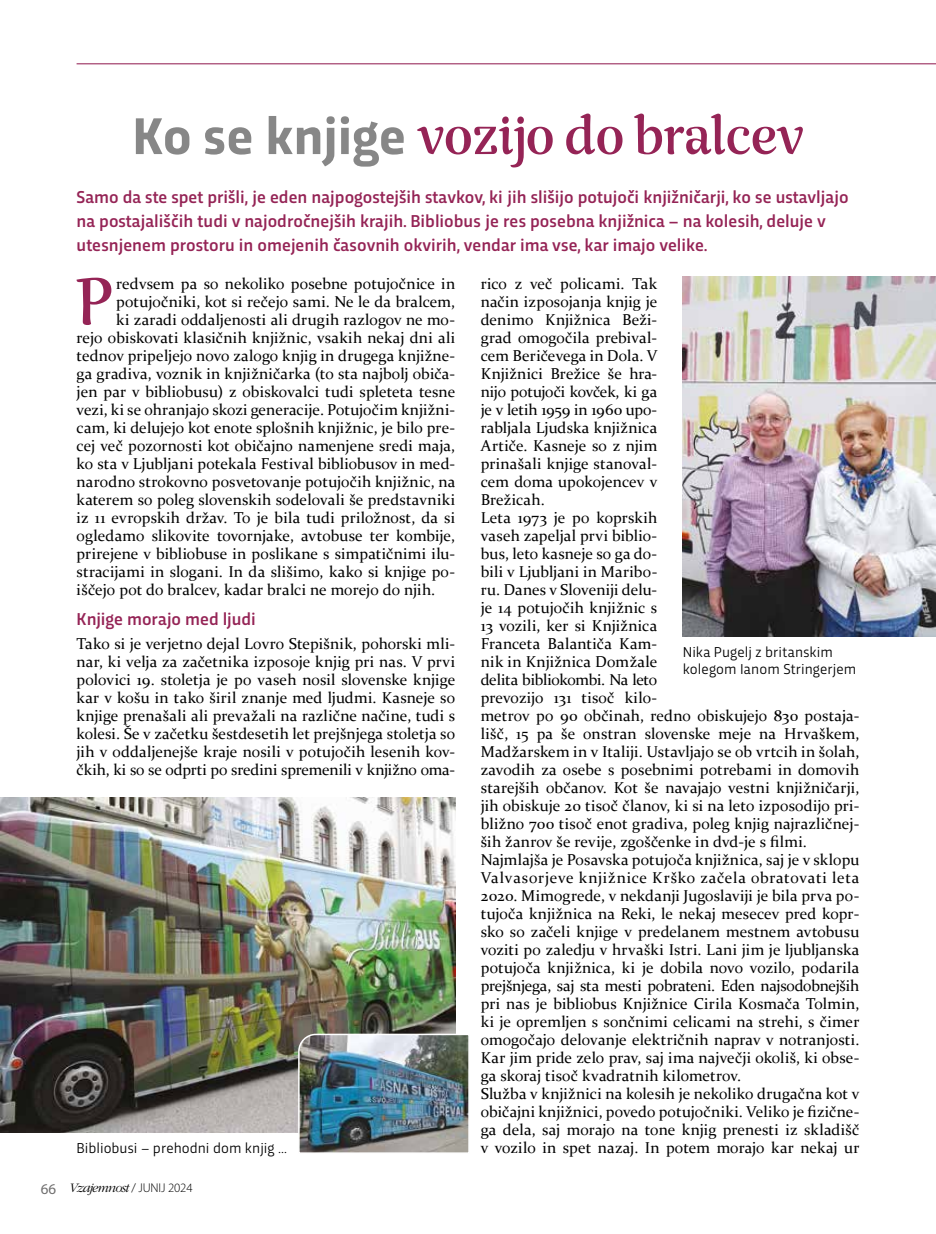
<style>
.page{position:relative;width:936px;height:1234px;background:#fff}
.page>*{position:absolute;margin:0;border:0;box-sizing:border-box;transform-origin:0 0}
.t1{font:67.35px "Rumba Std Large";color:#952456}
.t2{font:54px "Rumba Std Large";color:#952456}
.t3{font:500 18px/24px "Trasandina";color:#952456}
.t4{font:15.75px/18px "Constantia";letter-spacing:.005em;color:#000}
.t5{font:15px/17.2px "Trasandina";letter-spacing:.005em;color:#000}
.t6{font:italic 300 13.5px "ITC Garamond Std";letter-spacing:-.06em;color:#000}
.s1{font-family:"Trasandina";font-weight:700;color:#878787}
.s2{font-family:"Myriad Pro";font-weight:400;font-style:normal;font-size:15px;color:#706f6f}
.s3{font-family:"Myriad Pro";font-style:normal;font-size:12.75px}
</style>
<div class="page">
<hr style="left:77px;top:63px;width:858px;height:1px;background:#952456">
<img style="left:682px;top:277px;width:253px;height:359px">
<img style="left:0;top:797px;width:455px;height:335px">
<img style="left:297px;top:1032px;width:172px;height:121px">
<h2 class="t2" style="left:132px;top:104px;width:672px"><span class="s1">Ko se knjige</span> vozijo do bralcev</h2>
<p class="t3" style="left:77px;top:183px;width:773px">Samo da ste spet prišli, je eden najpogostejših stavkov, ki jih slišijo potujoči knjižničarji, ko se ustavljajo na postajališčih tudi v najodročnejših krajih. Bibliobus je res posebna knjižnica – na kolesih, deluje v utesnjenem prostoru in omejenih časovnih okvirih, vendar ima vse, kar imajo velike.</p>
<h1 class="t1" style="left:74px;top:262px;width:39px">P</h1>
<p class="t4" style="left:116px;top:273px;width:340px">redvsem pa so nekoliko posebne potujočnice in</p>
<p class="t4" style="left:480px;top:273px;width:178px">rico z več policami. Tak način izposojanja knjig je denimo Knjižnica Beži&shy;grad omogočila prebival&shy;cem Beričevega in Dola. V<br>Knjižnici Brežice še hra&shy;nijo potujoči kovček, ki ga je v letih 1959 in 1960 upo&shy;rabljala Ljudska knjižnica<br>Artiče. Kasneje so z njim prinašali knjige stanoval&shy;cem doma upokojencev v<br>Brežicah.<br>Leta 1973 je po koprskih vaseh zapeljal prvi biblio&shy;bus, leto kasneje so ga do&shy;bili v Ljubljani in Maribo&shy;ru. Danes v Sloveniji delu&shy;je 14 potujočih knjižnic s<br>13 vozili, ker si Knjižnica<br>Franceta Balantiča Kam&shy;nik in Knjižnica Domžale delita bibliokombi. Na leto prevozijo 131 tisoč kilo-</p>
<p class="t4" style="left:116px;top:291px;width:340px">potujočniki, kot si rečejo sami. Ne le da bralcem,</p>
<p class="t4" style="left:116px;top:309px;width:340px">ki zaradi oddaljenosti ali drugih razlogov ne mo-</p>
<p class="t4" style="left:77px;top:327px;width:380px">rejo obiskovati klasičnih knjižnic, vsakih nekaj dni ali</p>
<p class="t4" style="left:77px;top:345px;width:380px">tednov pripeljejo novo zalogo knjig in drugega knjižne-</p>
<p class="t4" style="left:77px;top:363px;width:380px">ga gradiva, voznik in knjižničarka (to sta najbolj običa-</p>
<p class="t4" style="left:77px;top:381px;width:380px">jen par v bibliobusu) z obiskovalci tudi spleteta tesne</p>
<p class="t4" style="left:77px;top:399px;width:380px">vezi, ki se ohranjajo skozi generacije. Potujočim knjižni-</p>
<p class="t4" style="left:77px;top:417px;width:380px">cam, ki delujejo kot enote splošnih knjižnic, je bilo pre-</p>
<p class="t4" style="left:77px;top:435px;width:380px">cej več pozornosti kot običajno namenjene sredi maja,</p>
<p class="t4" style="left:77px;top:453px;width:380px">ko sta v Ljubljani potekala Festival bibliobusov in med-</p>
<p class="t4" style="left:77px;top:471px;width:380px">narodno strokovno posvetovanje potujočih knjižnic, na</p>
<p class="t4" style="left:77px;top:489px;width:380px">katerem so poleg slovenskih sodelovali še predstavniki</p>
<p class="t4" style="left:77px;top:507px;width:380px">iz 11 evropskih držav. To je bila tudi priložnost, da si</p>
<p class="t4" style="left:77px;top:525px;width:380px">ogledamo slikovite tovornjake, avtobuse ter kombije,</p>
<p class="t4" style="left:77px;top:543px;width:380px">prirejene v bibliobuse in poslikane s simpatičnimi ilu-</p>
<p class="t4" style="left:77px;top:561px;width:380px">stracijami in slogani. In da slišimo, kako si knjige po-</p>
<p class="t4" style="left:77px;top:579px;width:360px">iščejo pot do bralcev, kadar bralci ne morejo do njih.</p>
<p class="t3" style="left:77px;top:605px;width:180px">Knjige morajo med ljudi</p>
<p class="t4" style="left:77px;top:633px;width:380px;text-align:justify">Tako si je verjetno dejal Lovro Stepišnik, pohorski mli&shy;nar, ki velja za začetnika izposoje knjig pri nas. V prvi polovici 19. stoletja je po vaseh nosil slovenske knjige kar v košu in tako širil znanje med ljudmi. Kasneje so knjige prenašali ali prevažali na različne načine, tudi s kolesi. Še v začetku šestdesetih let prejšnjega stoletja so jih v oddaljenejše kraje nosili v potujočih lesenih kov&shy;čkih, ki so se odprti po sredini spremenili v knjižno oma-</p>
<p class="t5" style="left:682px;top:641px;width:175px">Nika Pugelj z britanskim kolegom Ianom Stringerjem</p>
<p class="t4" style="left:480px;top:705px;width:380px">metrov po 90 občinah, redno obiskujejo 830 postaja&shy;lišč, 15 pa še onstran slovenske meje na Hrvaškem, Madžarskem in v Italiji. Ustavljajo se ob vrtcih in šolah, zavodih za osebe s posebnimi potrebami in domovih starejših občanov. Kot še navajajo vestni knjižničarji, jih obiskuje 20 tisoč članov, ki si na leto izposodijo pri&shy;bližno 700 tisoč enot gradiva, poleg knjig najrazličnej&shy;ših žanrov še revije, zgoščenke in dvd-je s filmi.<br>Najmlajša je Posavska potujoča knjižnica, saj je v sklopu Valvasorjeve knjižnice Krško začela obratovati leta 2020. Mimogrede, v nekdanji Jugoslaviji je bila prva po&shy;tujoča knjižnica na Reki, le nekaj mesecev pred kopr&shy;sko so začeli knjige v predelanem mestnem avtobusu voziti po zaledju v hrvaški Istri. Lani jim je ljubljanska potujoča knjižnica, ki je dobila novo vozilo, podarila prejšnjega, saj sta mesti pobrateni. Eden najsodobnejših pri nas je bibliobus Knjižnice Cirila Kosmača Tolmin, ki je opremljen s sončnimi celicami na strehi, s čimer omogočajo delovanje električnih naprav v notranjosti.<br>Kar jim pride zelo prav, saj ima največji okoliš, ki obse&shy;ga skoraj tisoč kvadratnih kilometrov.<br>Služba v knjižnici na kolesih je nekoliko drugačna kot v običajni knjižnici, povedo potujočniki. Veliko je fizične&shy;ga dela, saj morajo na tone knjig prenesti iz skladišč</p>
<p class="t5" style="left:77px;top:1137px;width:212px">Bibliobusi – prehodni dom knjig …</p>
<p class="t4" style="left:480px;top:1137px;width:380px">v vozilo in spet nazaj. In potem morajo kar nekaj ur</p>
<p class="t6" style="left:41px;top:1180px;width:153px"><span class="s2">66</span> Vzajemnost <span class="s3">/ JUNIJ 2024</span></p>
</div>
